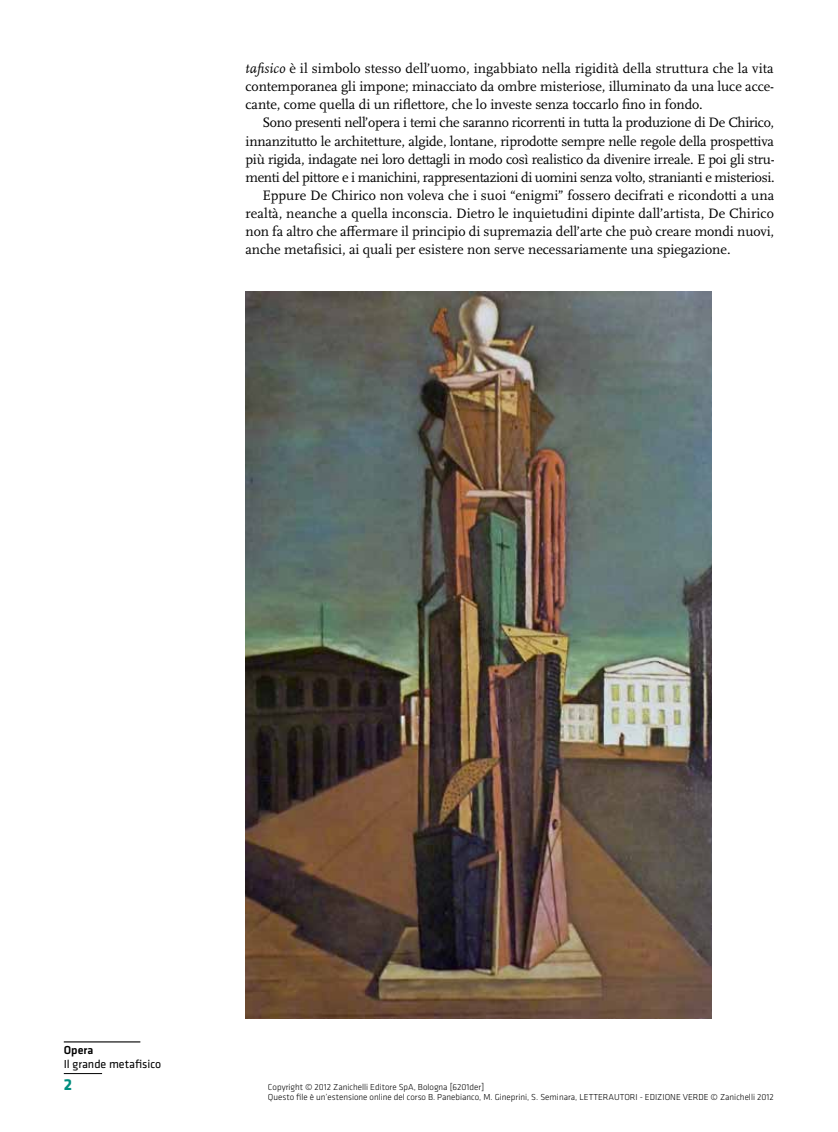
<style>
.page{position:relative;width:838px;height:1132px;background:#fff}
.page>*{position:absolute;margin:0;border:0;box-sizing:border-box;transform-origin:0 0}
.t1{font:700 16.5px "Klavika";color:#008e7f}
.t2{font:14.25px/18px "Scala OT";letter-spacing:-.005em;color:#000;text-align:justify}
.t3{font:14.25px "Scala OT";letter-spacing:-.025em;color:#000}
.t4{font:12px "Klavika";color:#000}
.t5{font:500 12px "Klavika";color:#000}
.t6{font:300 9px/10.5px "Klavika";color:#000}
.s1{font-style:italic}
</style>
<div class="page">
<hr style="left:64px;top:1040px;width:76px;height:2px;background:#000">
<hr style="left:64px;top:1072px;width:38px;height:1px;background:#000">
<img style="left:246px;top:292px;width:465px;height:725px">
<p class="t2" style="left:245px;top:60px;width:530px"><span class="s1">tafisico</span> è il simbolo stesso dell’uomo, ingabbiato nella rigidità della struttura che la vita contemporanea gli impone; minacciato da ombre misteriose, illuminato da una luce acce&shy;cante, come quella di un riflettore, che lo investe senza toccarlo fino in fondo.</p>
<p class="t2" style="left:262px;top:114px;width:513px">Sono presenti nell’opera i temi che saranno ricorrenti in tutta la produzione di De Chirico,</p>
<p class="t2" style="left:245px;top:132px;width:530px">innanzitutto le architetture, algide, lontane, riprodotte sempre nelle regole della prospettiva</p>
<p class="t2" style="left:245px;top:150px;width:530px">più rigida, indagate nei loro dettagli in modo così realistico da divenire irreale. E poi gli stru-</p>
<p class="t3" style="left:245px;top:169px;width:530px">menti del pittore e i manichini, rappresentazioni di uomini senza volto, stranianti e misteriosi.</p>
<p class="t2" style="left:262px;top:186px;width:513px">Eppure De Chirico non voleva che i suoi “enigmi” fossero decifrati e ricondotti a una</p>
<p class="t2" style="left:245px;top:204px;width:530px">realtà, neanche a quella inconscia. Dietro le inquietudini dipinte dall’artista, De Chirico</p>
<p class="t2" style="left:245px;top:222px;width:530px">non fa altro che affermare il principio di supremazia dell’arte che può creare mondi nuovi,</p>
<p class="t2" style="left:245px;top:240px;width:486px">anche metafisici, ai quali per esistere non serve necessariamente una spiegazione.</p>
<p class="t5" style="left:64px;top:1043px;width:31px">Opera</p>
<p class="t4" style="left:64px;top:1056px;width:99px">Il grande metafisico</p>
<p class="t1" style="left:64px;top:1075px;width:10px">2</p>
<p class="t6" style="left:268px;top:1081px;width:392px">Copyright © 2012 Zanichelli Editore SpA, Bologna [6201der]<br>Questo file è un’estensione online del corso B. Panebianco, M. Gineprini, S. Seminara, LETTERAUTORI - edizio</p>
<p class="t6" style="left:670px;top:1091px;width:105px">ne verde © Zanichelli 2012</p>
</div>
